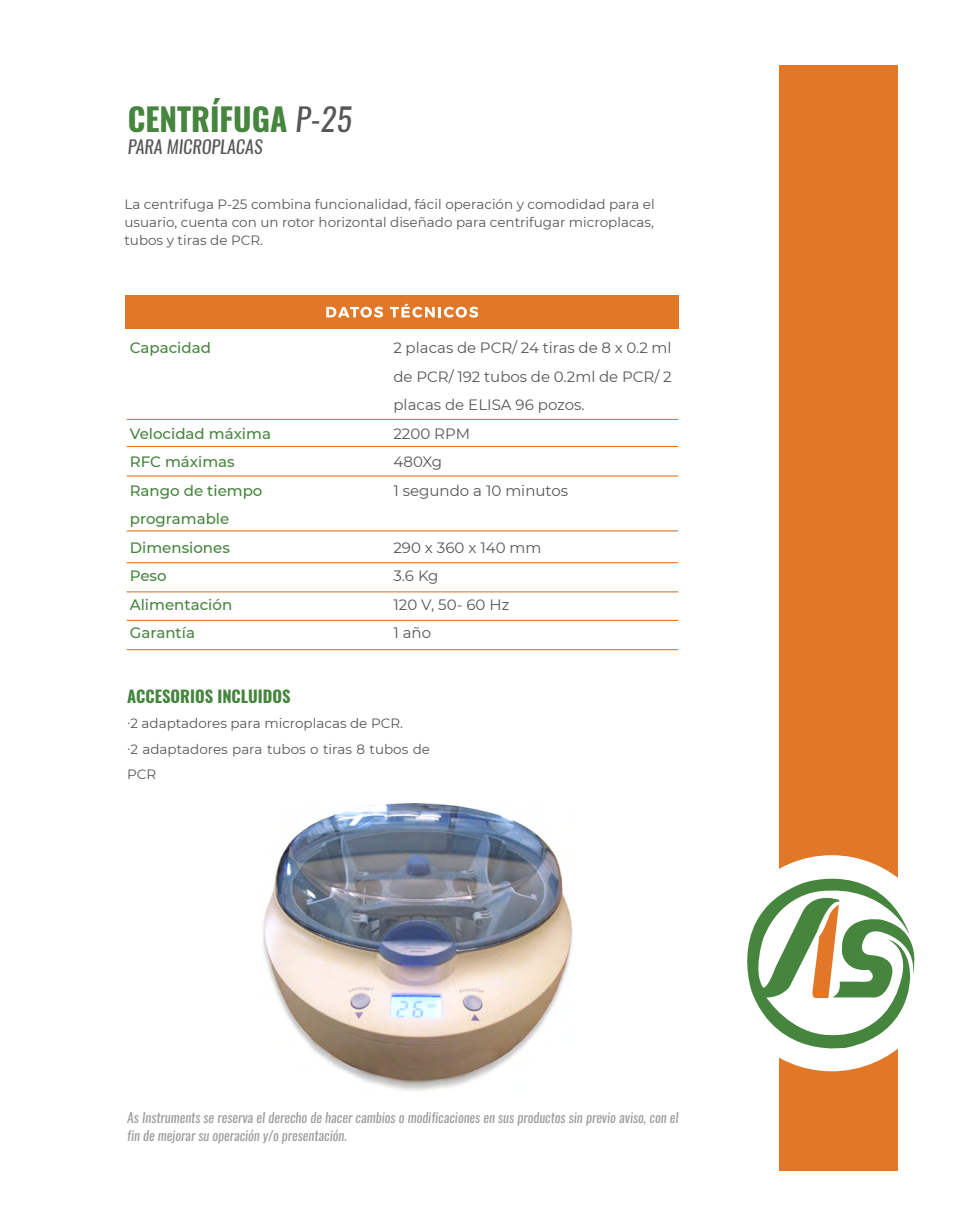
<style>
.page{position:relative;width:961px;height:1231px;background:#fff}
.page>*{position:absolute;margin:0;border:0;box-sizing:border-box;transform-origin:0 0}
.t1{font:700 31.5px "Oswald";color:#46853e}
.t2{font:italic 18px "Oswald";color:#575756}
.t3{font:700 16.5px "Oswald";color:#46853e}
.t4{font:15px/28.5px "Montserrat";color:#575756}
.t5{font:500 15px/28.5px "Montserrat";color:#46853e}
.t6{font:13.5px/18px "Montserrat";color:#575756;text-align:justify}
.t7{font:italic 13.5px/18px "Oswald";color:#9d9d9c}
.s1{font-weight:400;font-style:italic;color:#575756}
</style>
<div class="page">
<div style="left:779px;top:65px;width:118px;height:1105px;background:#e17727"></div>
<div style="left:723px;top:855px;width:216px;height:216px;background:#fff;border-radius:50%"></div>
<svg style="left:747px;top:857px;width:168px;height:203px"></svg>
<div style="left:126px;top:295px;width:553px;height:33px;background:#e17727"></div>
<svg style="left:326px;top:307px;width:57px;height:11px"></svg>
<svg style="left:390px;top:303px;width:88px;height:15px"></svg>
<hr style="left:127px;top:419px;width:551px;height:1px;background:#e17727">
<hr style="left:127px;top:446px;width:551px;height:1px;background:#e17727">
<hr style="left:127px;top:475px;width:551px;height:1px;background:#e17727">
<hr style="left:127px;top:530px;width:551px;height:1px;background:#e17727">
<hr style="left:127px;top:649px;width:551px;height:1px;background:#e17727">
<hr style="left:127px;top:620px;width:551px;height:1px;background:#e17727">
<hr style="left:127px;top:591px;width:551px;height:1px;background:#e17727">
<hr style="left:127px;top:562px;width:551px;height:1px;background:#e17727">
<img style="left:262px;top:803px;width:311px;height:288px">
<h1 class="t1" style="left:128px;top:98px;width:226px">CENTRÍFUGA <span class="s1">P-25</span></h1>
<h2 class="t2" style="left:128px;top:134px;width:136px">PARA MICROPLACAS</h2>
<p class="t6" style="left:124px;top:194px;width:532px">La centrifuga P-25 combina funcionalidad, fácil operación y comodidad para el usuario, cuenta con un rotor horizontal diseñado para centrifugar microplacas, tubos y tiras de PCR.</p>
<p class="t5" style="left:130px;top:333px;width:83px">Capacidad</p>
<p class="t5" style="left:130px;top:418px;width:143px">Velocidad máxima<br>RFC máximas<br>Rango de tiempo programable<br>Dimensiones<br>Peso<br>Alimentación<br>Garantía</p>
<p class="t4" style="left:393px;top:333px;width:280px">2 placas de PCR/ 24 tiras de 8 x 0.2 ml de PCR/ 192 tubos de 0.2ml de PCR/ 2 placas de ELISA 96 pozos.<br>2200 RPM<br>480Xg<br>1 segundo a 10 minutos</p>
<p class="t4" style="left:393px;top:533px;width:149px">290 x 360 x 140 mm<br>3.6 Kg<br>120 V, 50- 60 Hz<br>1 año</p>
<p class="t3" style="left:127px;top:684px;width:165px">ACCESORIOS INCLUIDOS</p>
<p class="t6" style="left:127px;top:710px;width:304px;line-height:25.5px;text-align:left">·2 adaptadores para microplacas de PCR.<br>·2 adaptadores para tubos o tiras 8 tubos de<br>PCR</p>
<p class="t7" style="left:127px;top:1108px;width:552px">As Instruments se reserva el derecho de hacer cambios o modificaciones en sus productos sin previo aviso, con el fin de mejorar su operación y/o presentación.</p>
</div>
